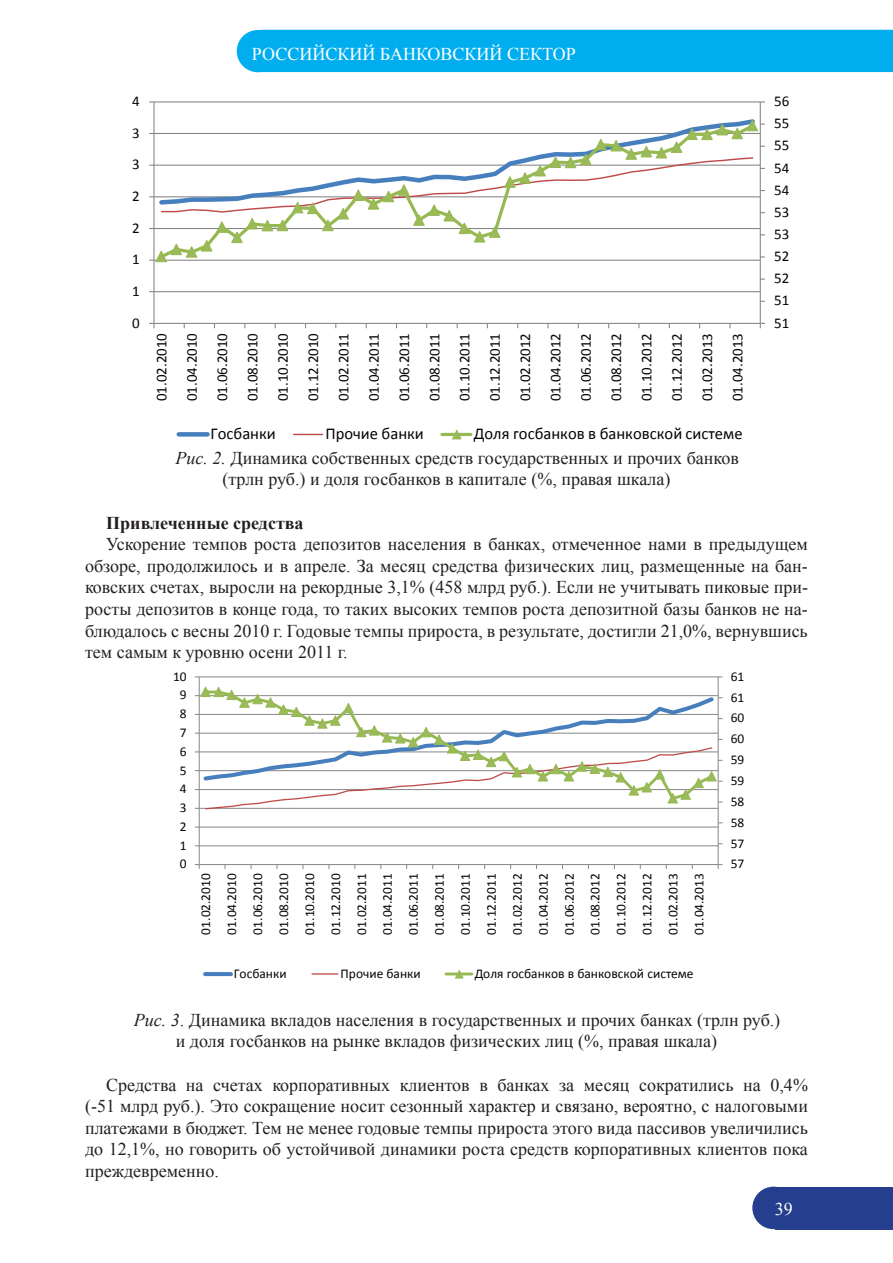
<style>
.page{position:relative;width:893px;height:1263px;background:#fff}
.page>*{position:absolute;margin:0;border:0;box-sizing:border-box;transform-origin:0 0}
.t1{font:18px/21.6px "Times New Roman";color:#231f20}
.t2{font:18px "Times New Roman";color:#fff}
.t3{font:700 18px "Times New Roman";color:#231f20}
.t4{font:16.5px "Calibri";color:#040503}
.t5{font:15px/30.3px "Calibri";color:#040503;text-align:justify}
.t6{font:13.35px/26px "Calibri";color:#040503;text-align:justify}
.s1{font-style:italic}
</style>
<div class="page">
<div style="left:752px;top:1186px;width:43px;height:43px;background:#253f8e;border-radius:50%"></div>
<div style="left:777px;top:1187px;width:116px;height:42px;background:#253f8e"></div>
<div style="left:263px;top:30px;width:630px;height:42px;background:#00aeef"></div>
<div style="left:237px;top:30px;width:42px;height:42px;background:#00aeef;border-radius:50%"></div>
<hr style="left:154px;top:291px;width:606px;height:1px;background:#868686">
<hr style="left:154px;top:101px;width:606px;height:1px;background:#868686">
<hr style="left:760px;top:102px;width:1px;height:221px;background:#868686">
<hr style="left:153px;top:102px;width:2px;height:221px;background:#868686">
<hr style="left:154px;top:323px;width:606px;height:1px;background:#868686">
<svg style="left:149px;top:323px;width:6px;height:5px"></svg>
<svg style="left:149px;top:119px;width:616px;height:144px"></svg>
<div style="left:179px;top:432px;width:29px;height:5px;background:#477ebd"></div>
<svg style="left:294px;top:434px;width:28px;height:1px"></svg>
<hr style="left:442px;top:433px;width:29px;height:3px;background:#97b953">
<svg style="left:452px;top:429px;width:10px;height:11px"></svg>
<hr style="left:199px;top:845px;width:519px;height:1px;background:#868686">
<hr style="left:199px;top:826px;width:519px;height:1px;background:#868686">
<hr style="left:199px;top:676px;width:519px;height:1px;background:#868686">
<hr style="left:718px;top:677px;width:1px;height:187px;background:#868686">
<hr style="left:199px;top:677px;width:1px;height:187px;background:#868686">
<hr style="left:199px;top:864px;width:519px;height:1px;background:#868686">
<svg style="left:195px;top:864px;width:5px;height:5px"></svg>
<svg style="left:195px;top:686px;width:527px;height:124px"></svg>
<hr style="left:205px;top:972px;width:26px;height:4px;background:#477ebd">
<hr style="left:312px;top:973px;width:26px;height:2px;background:#bf4a48">
<hr style="left:446px;top:972px;width:26px;height:3px;background:#97b953">
<svg style="left:455px;top:969px;width:9px;height:10px"></svg>
<p class="t5" style="left:132px;top:86px;width:9px">4</p>
<p class="t5" style="left:132px;top:118px;width:9px">3</p>
<p class="t5" style="left:132px;top:149px;width:9px">3</p>
<p class="t5" style="left:132px;top:181px;width:9px">2</p>
<p class="t5" style="left:132px;top:213px;width:9px">2</p>
<p class="t5" style="left:132px;top:244px;width:9px">1</p>
<p class="t5" style="left:132px;top:276px;width:9px">1</p>
<p class="t5" style="left:132px;top:307px;width:9px">0</p>
<p class="t2" style="left:252px;top:42px;width:325px">РОССИЙСКИЙ БАНКОВСКИЙ СЕКТОР</p>
<p class="t5" style="left:774px;top:86px;width:17px">56</p>
<p class="t5" style="left:774px;top:108px;width:17px">55</p>
<p class="t5" style="left:774px;top:130px;width:17px">55</p>
<p class="t5" style="left:774px;top:152px;width:17px">54</p>
<p class="t5" style="left:774px;top:175px;width:17px">54</p>
<p class="t5" style="left:774px;top:197px;width:17px">53</p>
<p class="t5" style="left:774px;top:219px;width:17px">53</p>
<p class="t5" style="left:774px;top:241px;width:17px">52</p>
<p class="t5" style="left:774px;top:263px;width:17px">52</p>
<p class="t5" style="left:774px;top:285px;width:17px">51</p>
<p class="t5" style="left:774px;top:308px;width:17px">51</p>
<p class="t5" style="left:146px;top:401px;width:70px;rotate:-90deg">01.02.2010<br>01.04.2010<br>01.06.2010<br>01.08.2010<br>01.10.2010<br>01.12.2010<br>01.02.2011<br>01.04.2011<br>01.06.2011<br>01.08.2011<br>01.10.2011<br>01.12.2011<br>01.02.2012<br>01.04.2012<br>01.06.2012<br>01.08.2012<br>01.10.2012<br>01.12.2012<br>01.02.2013<br>01.04.2013</p>
<p class="t4" style="left:211px;top:423px;width:67px">Госбанки</p>
<p class="t4" style="left:325px;top:423px;width:100px">Прочие банки</p>
<p class="t4" style="left:474px;top:423px;width:270px">Доля госбанков в банковской системе</p>
<p class="t1" style="left:222px;top:447px;width:518px;text-indent:-47px"><span class="s1">Рис. 2.</span> Динамика собственных средств государственных и прочих банков (трлн руб.) и доля госбанков в капитале (%, правая шкала)</p>
<p class="t3" style="left:106px;top:510px;width:199px">Привлеченные средства</p>
<p class="t1" style="left:85px;top:533px;width:724px;text-align:justify;text-indent:21px">Ускорение темпов роста депозитов населения в банках, отмеченное нами в предыдущем обзоре, продолжилось и в апреле. За месяц средства физических лиц, размещенные на бан&shy;ковских счетах, выросли на рекордные 3,1% (458 млрд руб.). Если не учитывать пиковые при&shy;росты депозитов в конце года, то таких высоких темпов роста депозитной базы банков не на&shy;блюдалось с весны 2010 г. Годовые темпы прироста, в результате, достигли 21,0%, вернувшись тем самым к уровню осени 2011 г.</p>
<p class="t6" style="left:173px;top:663px;width:15px">10</p>
<p class="t6" style="left:180px;top:682px;width:8px">9</p>
<p class="t6" style="left:180px;top:701px;width:8px">8</p>
<p class="t6" style="left:180px;top:720px;width:8px">7</p>
<p class="t6" style="left:180px;top:738px;width:8px">6</p>
<p class="t6" style="left:180px;top:757px;width:8px">5</p>
<p class="t6" style="left:180px;top:776px;width:8px">4</p>
<p class="t6" style="left:180px;top:795px;width:8px">3</p>
<p class="t6" style="left:180px;top:813px;width:8px">2</p>
<p class="t6" style="left:180px;top:832px;width:8px">1</p>
<p class="t6" style="left:180px;top:851px;width:8px">0</p>
<p class="t6" style="left:731px;top:663px;width:15px">61</p>
<p class="t6" style="left:731px;top:684px;width:15px">61</p>
<p class="t6" style="left:731px;top:705px;width:15px">60</p>
<p class="t6" style="left:731px;top:726px;width:15px">60</p>
<p class="t6" style="left:731px;top:747px;width:15px">59</p>
<p class="t6" style="left:731px;top:768px;width:15px">59</p>
<p class="t6" style="left:731px;top:788px;width:15px">58</p>
<p class="t6" style="left:731px;top:809px;width:15px">58</p>
<p class="t6" style="left:731px;top:830px;width:15px">57</p>
<p class="t6" style="left:731px;top:851px;width:15px">57</p>
<p class="t6" style="left:193px;top:934px;width:63px;rotate:-90deg">01.02.2010<br>01.04.2010<br>01.06.2010<br>01.08.2010<br>01.10.2010<br>01.12.2010<br>01.02.2011<br>01.04.2011<br>01.06.2011<br>01.08.2011<br>01.10.2011<br>01.12.2011<br>01.02.2012<br>01.04.2012<br>01.06.2012<br>01.08.2012<br>01.10.2012<br>01.12.2012<br>01.02.2013<br>01.04.2013</p>
<p class="t6" style="left:234px;top:960px;width:54px">Госбанки</p>
<p class="t6" style="left:341px;top:960px;width:82px">Прочие банки</p>
<p class="t6" style="left:475px;top:960px;width:220px">Доля госбанков в банковской системе</p>
<p class="t1" style="left:176px;top:1009px;width:606px;text-indent:-42px"><span class="s1">Рис. 3</span>. Динамика вкладов населения в государственных и прочих банках (трлн руб.) и доля госбанков на рынке вкладов физических лиц (%, правая шкала)</p>
<p class="t1" style="left:85px;top:1073px;width:724px;text-align:justify;text-indent:21px">Средства на счетах корпоративных клиентов в банках за месяц сократились на 0,4% (-51 млрд руб.). Это сокращение носит сезонный характер и связано, вероятно, с налоговыми платежами в бюджет. Тем не менее годовые темпы прироста этого вида пассивов увеличились до 12,1%, но говорить об устойчивой динамики роста средств корпоративных клиентов пока преждевременно.</p>
<p class="t2" style="left:775px;top:1197px;width:19px">39</p>
</div>
